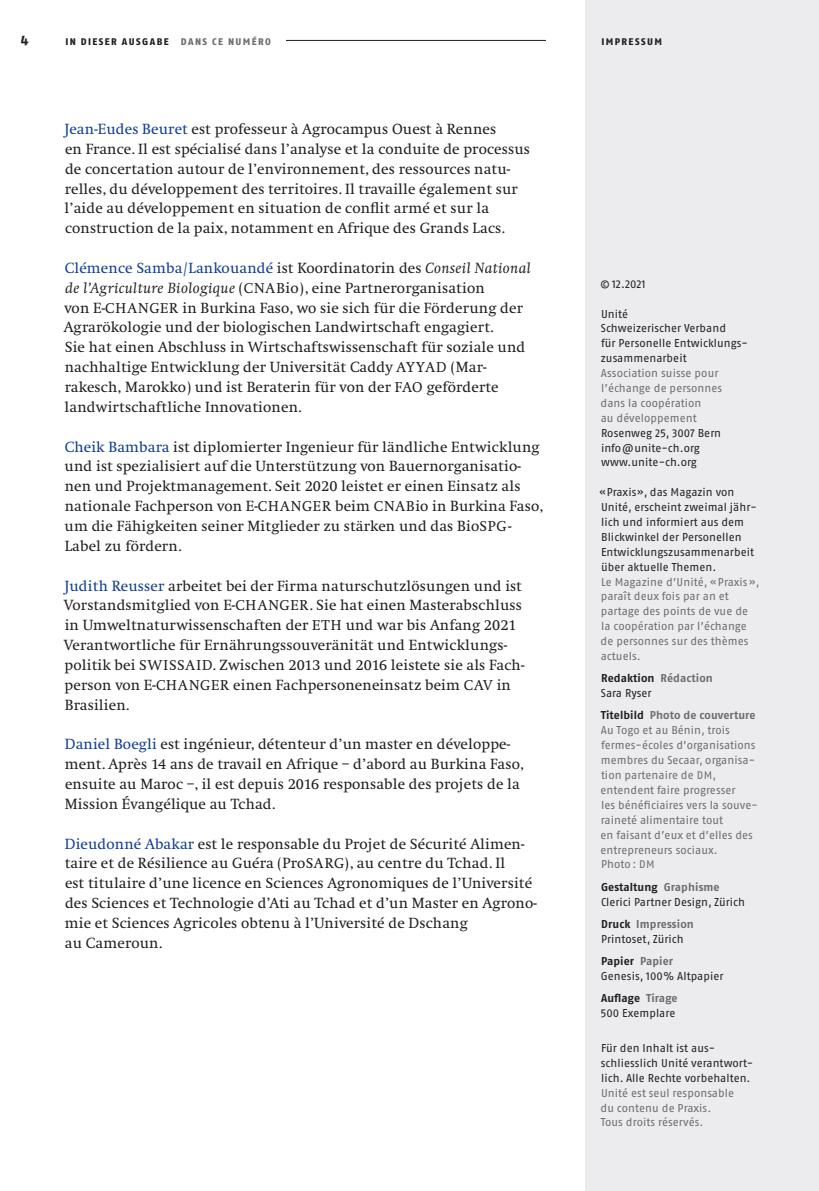
<style>
.page{position:relative;width:819px;height:1191px;background:#fff}
.page>*{position:absolute;margin:0;border:0;box-sizing:border-box;transform-origin:0 0}
.t1{font:15.4px/19.8px "Swift";letter-spacing:.01em;color:#231f20}
.t2{font:700 14px "Fago OT";color:#231f20}
.t3{font:11.38px/14.9px "Fago OT";letter-spacing:.005em;color:#6c6d70}
.t4{font:11.38px/14.9px "Fago OT";letter-spacing:.005em;color:#231f20}
.t5{font:700 11.38px/14.9px "Fago OT";letter-spacing:.01em;color:#231f20}
.t6{font:800 9.62px "Fago OT";letter-spacing:.145em;color:#231f20}
.t7{font:800 9.62px "Fago OT";letter-spacing:.15em;color:#6c6d70}
.s1{color:#123f90}
.s2{font-style:italic}
.s3{font-size:14.88px}
.s4{color:#6c6d70}
.s5{font-weight:400}
.s6{font-weight:700;color:#231f20}
.s7{font-weight:700}
.s8{font-size:11.03px}
.s9{font-weight:700;color:#6c6d70}
</style>
<div class="page">
<div style="left:585px;top:0;width:234px;height:1191px;background:#ececee"></div>
<hr style="left:104px;top:40px;width:442px;height:1px;background:#231f20">
<div style="left:104px;top:37px;width:182px;height:10px;background:#fff"></div>
<p class="t2" style="left:21px;top:31px;width:9px">4</p>
<p class="t6" style="left:65px;top:36px;width:105px">IN DIESER AUSGABE</p>
<p class="t7" style="left:181px;top:36px;width:91px">DANS CE NUMÉRO</p>
<p class="t6" style="left:601px;top:36px;width:62px">IMPRESSUM</p>
<p class="t1" style="left:64px;top:119px;width:467px"><span class="s1">Jean-Eudes Beuret</span> est professeur à Agrocampus Ouest à Rennes<br>en France. Il est spécialisé dans l’analyse et la conduite de processus de concertation autour de l’environnement, des ressources natu&shy;relles, du développement des territoires. Il travaille également sur l’aide au développement en situation de conflit armé et sur la construction de la paix, notamment en Afrique des Grands Lacs.</p>
<p class="t1" style="left:64px;top:258px;width:468px"><span class="s1">Clémence Samba/Lankouandé</span> ist Koordinatorin des <span class="s2">Conseil National de l’Agriculture Biologique</span> (<span class="s3">CNAB</span>io), eine Partnerorganisation<br>von E-<span class="s3">CHANGER</span> in Burkina Faso, wo sie sich für die Förderung der Agrarökologie und der biologischen Landwirtschaft engagiert.<br>Sie hat einen Abschluss in Wirtschaftswissenschaft für soziale und nachhaltige Entwicklung der Universität Caddy <span class="s3">AYYAD</span> (Mar&shy;rakesch, Marokko) und ist Beraterin für von der <span class="s3">FAO</span> geförderte landwirtschaftliche Innovationen.</p>
<p class="t1" style="left:65px;top:437px;width:480px"><span class="s1">Cheik Bambara</span> ist diplomierter Ingenieur für ländliche Entwicklung und ist spezialisiert auf die Unterstützung von Bauernorganisatio&shy;nen und Projektmanagement. Seit 2020 leistet er einen Einsatz als nationale Fachperson von E-<span class="s3">CHANGER</span> beim <span class="s3">CNAB</span>io in Burkina Faso, um die Fähigkeiten seiner Mitglieder zu stärken und das Bio<span class="s3">SPG</span>-Label zu fördern.</p>
<p class="t1" style="left:64px;top:576px;width:461px"><span class="s1">Judith Reusser</span> arbeitet bei der Firma naturschutzlösungen und ist Vorstandsmitglied von E-<span class="s3">CHANGER</span>. Sie hat einen Masterabschluss in Umweltnaturwissenschaften der <span class="s3">ETH</span> und war bis Anfang 2021<br>Verantwortliche für Ernährungssouveränität und Entwicklungs&shy;politik bei <span class="s3">SWISSAID</span>. Zwischen 2013 und 2016 leistete sie als Fach&shy;person von E-<span class="s3">CHANGER</span> einen Fachpersoneneinsatz beim <span class="s3">CAV</span> in Brasilien.</p>
<p class="t1" style="left:65px;top:734px;width:461px"><span class="s1">Daniel Boegli</span> est ingénieur, détenteur d’un master en développe&shy;ment. Après 14 ans de travail en Afrique – d’abord au Burkina Faso, ensuite au Maroc –, il est depuis 2016 responsable des projets de la Mission Évangélique au Tchad.</p>
<p class="t1" style="left:65px;top:834px;width:473px"><span class="s1">Dieudonné Abakar</span> est le responsable du Projet de Sécurité Alimen&shy;taire et de Résilience au Guéra (Pro<span class="s3">SARG</span>), au centre du Tchad. Il<br>est titulaire d’une licence en Sciences Agronomiques de l’Université des Sciences et Technologie d’Ati au Tchad et d’un Master en Agrono&shy;mie et Sciences Agricoles obtenu à l’Université de Dschang<br>au Cameroun.</p>
<p class="t4" style="left:600px;top:276px;width:47px">© 12.2021</p>
<p class="t4" style="left:601px;top:306px;width:148px">Unité<br>Schweizerischer Verband<br>für Personelle Entwicklungs&shy;zusammenarbeit</p>
<p class="t3" style="left:600px;top:366px;width:123px">Association suisse pour l’échange de personnes dans la coopération<br>au développement</p>
<p class="t4" style="left:601px;top:425px;width:122px">Rosenweg 25, 3007 Bern info@unite-ch.org www.unite-ch.org</p>
<p class="t4" style="left:599px;top:485px;width:159px">«Praxis», das Magazin von<br>Unité, erscheint zweimal jähr&shy;lich und informiert aus dem<br>Blickwinkel der Personellen<br>Entwicklungszusammenarbeit über aktuelle Themen.</p>
<p class="t3" style="left:600px;top:574px;width:160px">Le Magazine d’Unité, « Praxis », paraît deux fois par an et partage des points de vue de la coopération par l’échange de personnes sur des thèmes actuels.</p>
<p class="t5" style="left:601px;top:671px;width:114px">Redaktion <span class="s4">Rédaction<br></span><span class="s5">Sara Ryser</span></p>
<p class="t3" style="left:600px;top:708px;width:159px"><span class="s6">Titelbild</span> <span class="s7">Photo de couverture<br></span>Au Togo et au Bénin, trois fermes-écoles d’organisations membres du Secaar, organisa&shy;tion partenaire de <span class="s8">DM</span>, entendent faire progresser<br>les bénéficiaires vers la souve&shy;raineté alimentaire tout<br>en faisant d’eux et d’elles des entrepreneurs sociaux.<br>Photo : <span class="s8">DM</span></p>
<p class="t4" style="left:601px;top:879px;width:145px"><span class="s7">Gestaltung</span> <span class="s9">Graphisme<br></span>Clerici Partner Design, Zürich</p>
<p class="t4" style="left:601px;top:916px;width:94px"><span class="s7">Druck</span> <span class="s9">Impression<br></span>Printoset, Zürich</p>
<p class="t4" style="left:600px;top:953px;width:124px"><span class="s7">Papier</span> <span class="s9">Papier<br></span>Genesis, 100% Altpapier</p>
<p class="t4" style="left:600px;top:991px;width:79px"><span class="s7">Auflage</span> <span class="s9">Tirage<br></span>500 Exemplare</p>
<p class="t4" style="left:601px;top:1040px;width:154px">Für den Inhalt ist aus&shy;schliesslich Unité verantwort&shy;lich. Alle Rechte vorbehalten.</p>
<p class="t3" style="left:600px;top:1085px;width:135px">Unité est seul responsable du contenu de Praxis.<br>Tous droits réservés.</p>
</div>
